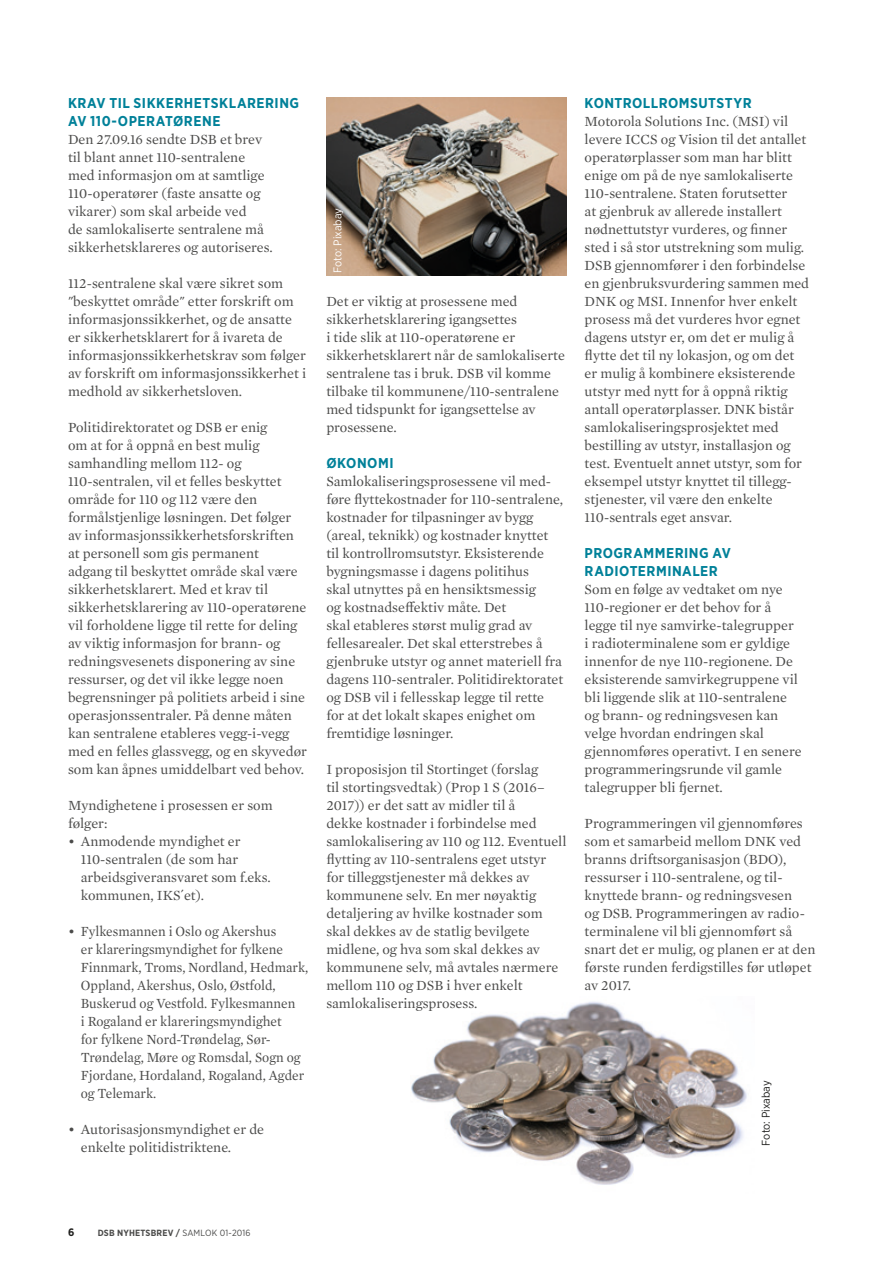
<style>
.page{position:relative;width:893px;height:1263px;background:#fff}
.page>*{position:absolute;margin:0;border:0;box-sizing:border-box;transform-origin:0 0}
.t1{font:14.25px/18px "Mercury Text G1";color:#4b4b4a}
.t2{font:700 14.25px/18px "Gotham Narrow";letter-spacing:.035em;color:#008199}
.t3{font:11.25px "Gotham Narrow";color:#fff}
.t4{font:11.25px "Gotham Narrow";color:#1d1d1b}
.t5{font:700 10.8px "Gotham Narrow";color:#1d1d1b}
.t6{font:700 9px "Gotham Narrow";letter-spacing:.02em;color:#4b4b4a}
.s1{font-weight:400}
</style>
<div class="page">
<img style="left:411px;top:1001px;width:336px;height:184px">
<img style="left:326px;top:98px;width:241px;height:177px">
<p class="t2" style="left:68px;top:94px;width:233px">KRAV TIL SIKKERHETSKLARERING<br>AV 110-OPERATØRENE</p>
<p class="t1" style="left:68px;top:130px;width:206px">Den 27.09.16 sendte DSB et brev til blant annet 110-sentralene med informasjon om at samtlige<br>110-operatører (faste ansatte og vikarer) som skal arbeide ved<br>de samlokaliserte sentralene må sikkerhetsklareres og autoriseres.</p>
<p class="t1" style="left:68px;top:273px;width:240px">112-sentralene skal være sikret som "beskyttet område" etter forskrift om informasjonssikkerhet, og de ansatte er sikkerhetsklarert for å ivareta de informasjonssikkerhetskrav som følger av forskrift om informasjonssikkerhet i medhold av sikkerhetsloven.</p>
<p class="t1" style="left:68px;top:417px;width:240px">Politidirektoratet og DSB er enig<br>om at for å oppnå en best mulig samhandling mellom 112- og 110-sentralen, vil et felles beskyttet område for 110 og 112 være den formålstjenlige løsningen. Det følger av informasjonssikkerhetsforskriften at personell som gis permanent<br>adgang til beskyttet område skal være sikkerhetsklarert. Med et krav til sikkerhetsklarering av 110-operatørene vil forholdene ligge til rette for deling av viktig informasjon for brann- og redningsvesenets disponering av sine ressurser, og det vil ikke legge noen begrensninger på politiets arbeid i sine operasjonssentraler. På denne måten kan sentralene etableres vegg-i-vegg med en felles glassvegg, og en skyvedør som kan åpnes umiddelbart ved behov.</p>
<p class="t1" style="left:68px;top:795px;width:206px">Myndighetene i prosessen er som følger:</p>
<p class="t1" style="left:81px;top:831px;width:191px;text-indent:-13px">• Anmodende myndighet er<br>110-sentralen (de som har arbeidsgiveransvaret som f.eks. kommunen, IKS´et).</p>
<p class="t1" style="left:81px;top:922px;width:229px;text-indent:-13px">• Fylkesmannen i Oslo og Akershus<br>er klareringsmyndighet for fylkene Finnmark, Troms, Nordland, Hedmark, Oppland, Akershus, Oslo, Østfold, Buskerud og Vestfold. Fylkesmannen<br>i Rogaland er klareringsmyndighet<br>for fylkene Nord-Trøndelag, Sør-Trøndelag, Møre og Romsdal, Sogn og Fjordane, Hordaland, Rogaland, Agder og Telemark.</p>
<p class="t1" style="left:81px;top:1120px;width:185px;text-indent:-13px">• Autorisasjonsmyndighet er de enkelte politidistriktene.</p>
<p class="t3" style="left:331px;top:273px;width:67px;rotate:-90deg">Foto: Pixabay</p>
<p class="t1" style="left:326px;top:292px;width:240px">Det er viktig at prosessene med sikkerhetsklarering igangsettes<br>i tide slik at 110-operatørene er sikkerhetsklarert når de samlokaliserte sentralene tas i bruk. DSB vil komme tilbake til kommunene/110-sentralene med tidspunkt for igangsettelse av prosessene.</p>
<p class="t2" style="left:326px;top:454px;width:69px">ØKONOMI</p>
<p class="t1" style="left:326px;top:472px;width:238px">Samlokaliseringsprosessene vil med&shy;føre flyttekostnader for 110-sentralene, kostnader for tilpasninger av bygg (areal, teknikk) og kostnader knyttet til kontrollromsutstyr. Eksisterende bygningsmasse i dagens politihus<br>skal utnyttes på en hensiktsmessig<br>og kostnadseffektiv måte. Det<br>skal etableres størst mulig grad av fellesarealer. Det skal etterstrebes å gjenbruke utstyr og annet materiell fra dagens 110-sentraler. Politidirektoratet og DSB vil i fellesskap legge til rette for at det lokalt skapes enighet om fremtidige løsninger.</p>
<p class="t1" style="left:326px;top:759px;width:242px">I proposisjon til Stortinget (forslag<br>til stortingsvedtak) (Prop 1 S (2016– 2017)) er det satt av midler til å<br>dekke kostnader i forbindelse med samlokalisering av 110 og 112. Eventuell flytting av 110-sentralens eget utstyr for tilleggstjenester må dekkes av kommunene selv. En mer nøyaktig detaljering av hvilke kostnader som skal dekkes av de statlig bevilgete midlene, og hva som skal dekkes av kommunene selv, må avtales nærmere mellom 110 og DSB i hver enkelt samlokaliseringsprosess.</p>
<p class="t2" style="left:585px;top:94px;width:169px">KONTROLLROMSUTSTYR</p>
<p class="t1" style="left:585px;top:111px;width:226px">Motorola Solutions Inc. (MSI) vil levere ICCS og Vision til det antallet operatørplasser som man har blitt enige om på de nye samlokaliserte 110-sentralene. Staten forutsetter<br>at gjenbruk av allerede installert nødnettutstyr vurderes, og finner sted i så stor utstrekning som mulig.<br>DSB gjennomfører i den forbindelse en gjenbruksvurdering sammen med DNK og MSI. Innenfor hver enkelt prosess må det vurderes hvor egnet dagens utstyr er, om det er mulig å flytte det til ny lokasjon, og om det er mulig å kombinere eksisterende utstyr med nytt for å oppnå riktig antall operatørplasser. DNK bistår samlokaliseringsprosjektet med bestilling av utstyr, installasjon og test. Eventuelt annet utstyr, som for eksempel utstyr knyttet til tillegg&shy;stjenester, vil være den enkelte 110-sentrals eget ansvar.</p>
<p class="t2" style="left:585px;top:544px;width:148px">PROGRAMMERING AV<br>RADIOTERMINALER</p>
<p class="t1" style="left:585px;top:579px;width:219px">Som en følge av vedtaket om nye<br>110-regioner er det behov for å legge til nye samvirke-talegrupper<br>i radioterminalene som er gyldige innenfor de nye 110-regionene. De eksisterende samvirkegruppene vil bli liggende slik at 110-sentralene og brann- og redningsvesen kan velge hvordan endringen skal gjennomføres operativt. I en senere programmeringsrunde vil gamle talegrupper bli fjernet.</p>
<p class="t1" style="left:585px;top:813px;width:232px">Programmeringen vil gjennomføres som et samarbeid mellom DNK ved branns driftsorganisasjon (BDO), ressurser i 110-sentralene, og til&shy;knyttede brann- og redningsvesen<br>og DSB. Programmeringen av radio&shy;terminalene vil bli gjennomført så snart det er mulig, og planen er at den første runden ferdigstilles før utløpet av 2017.</p>
<p class="t4" style="left:759px;top:1146px;width:67px;rotate:-90deg">Foto: Pixabay</p>
<p class="t5" style="left:68px;top:1226px;width:8px">6</p>
<p class="t6" style="left:98px;top:1228px;width:154px">DSB NYHETSBREV / <span class="s1">SAMLOK 01-2016</span></p>
</div>
